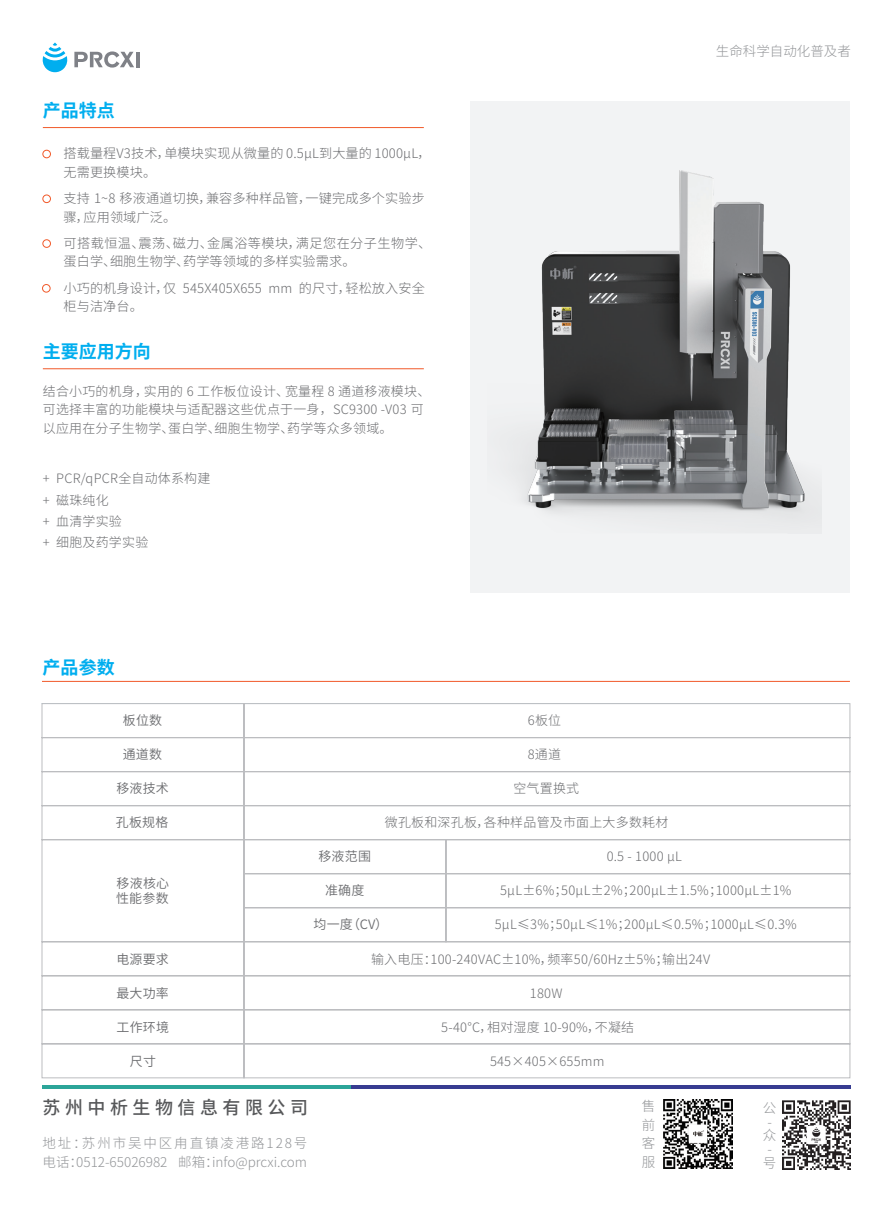
<style>
.page{position:relative;width:893px;height:1212px;background:#fff}
.page>*{position:absolute;margin:0;border:0;box-sizing:border-box;transform-origin:0 0}
.t1{font:700 18px "Source Han Sans CN";color:#00aeef}
.t2{font:500 18px "Source Han Sans CN";letter-spacing:.25em;color:#57585a}
.t3{font:300 13.5px/18.6px "Source Han Sans CN";color:#939598}
.t4{font:300 13.2px/18.8px "Source Han Sans CN";letter-spacing:.01em;color:#6c6d70}
.t5{font:300 13.2px/18.8px "Source Han Sans CN";letter-spacing:.035em;color:#6c6d70}
.t6{font:300 12.9px/21.5px "Source Han Sans CN";letter-spacing:.02em;color:#6c6d70}
.t7{font:12.9px/14.4px "Source Han Sans CN";letter-spacing:.02em;color:#6c6d70}
</style>
<div class="page">
<div style="left:470px;top:101px;width:380px;height:492px;background:#f2f3f4"></div>
<svg style="left:42px;top:43px;width:26px;height:30px"></svg>
<hr style="left:136px;top:52px;width:3px;height:15px;background:#7f8187">
<svg style="left:74px;top:51px;width:60px;height:17px"></svg>
<div style="left:43px;top:150px;width:8px;height:8px;border:1px solid #f15929;border-radius:50%"></div>
<div style="left:43px;top:195px;width:8px;height:8px;border:1px solid #f15929;border-radius:50%"></div>
<div style="left:43px;top:240px;width:8px;height:8px;border:1px solid #f15929;border-radius:50%"></div>
<div style="left:42px;top:284px;width:8px;height:8px;border:1px solid #f15929;border-radius:50%"></div>
<hr style="left:43px;top:127px;width:381px;height:1px;background:#f15929">
<hr style="left:43px;top:368px;width:381px;height:1px;background:#f15929">
<hr style="left:42px;top:681px;width:808px;height:1px;background:#f15929">
<hr style="left:43px;top:1085px;width:308px;height:4px;background:#2ca599">
<hr style="left:351px;top:1085px;width:499px;height:4px;background:#373c91">
<img style="left:782px;top:1101px;width:68px;height:68px">
<img style="left:663px;top:1099px;width:70px;height:69px">
<img style="left:518px;top:170px;width:304px;height:352px">
<svg style="left:42px;top:703px;width:808px;height:375px"></svg>
<h1 class="t1" style="left:43px;top:101px;width:74px">产品特点</h1>
<p class="t4" style="left:63px;top:144px;width:369px">搭载量程V3技术，单模块实现从微量的 0.5μL到大量的 1000μL，无需更换模块。</p>
<p class="t4" style="left:63px;top:188px;width:363px">支持 1~8 移液通道切换，兼容多种样品管，一键完成多个实验步骤，应用领域广泛。</p>
<p class="t5" style="left:63px;top:233px;width:369px">可搭载恒温、震荡、磁力、金属浴等模块，满足您在分子生物学、蛋白学、细胞生物学、药学等领域的多样实验需求。</p>
<p class="t4" style="left:63px;top:278px;width:363px">小巧的机身设计，仅 545X405X655 mm 的尺寸，轻松放入安全柜与洁净台。</p>
<h1 class="t1" style="left:43px;top:343px;width:110px">主要应用方向</h1>
<p class="t6" style="left:43px;top:382px;width:389px;line-height:18.5px">结合小巧的机身，实用的 6 工作板位设计、宽量程 8 通道移液模块、可选择丰富的功能模块与适配器这些优点于一身，SC9300 -V03 可以应用在分子生物学、蛋白学、细胞生物学、药学等众多领域。</p>
<p class="t6" style="left:43px;top:467px;width:169px">+ PCR/qPCR全自动体系构建+ 磁珠纯化<br>+ 血清学实验<br>+ 细胞及药学实验</p>
<h1 class="t1" style="left:43px;top:658px;width:73px">产品参数</h1>
<p class="t7" style="left:123px;top:713px;width:41px">板位数</p>
<p class="t6" style="left:528px;top:710px;width:35px">6板位</p>
<p class="t7" style="left:123px;top:747px;width:41px">通道数</p>
<p class="t6" style="left:528px;top:744px;width:35px">8通道</p>
<p class="t7" style="left:116px;top:781px;width:54px">移液技术</p>
<p class="t6" style="left:513px;top:778px;width:67px">空气置换式</p>
<p class="t7" style="left:116px;top:815px;width:54px">孔板规格</p>
<p class="t6" style="left:385px;top:812px;width:285px">微孔板和深孔板，各种样品管及市面上大多数耗材</p>
<p class="t3" style="left:716px;top:42px;width:136px">生命科学自动化普及者</p>
<p class="t7" style="left:116px;top:876px;width:55px">移液核心性能参数</p>
<p class="t7" style="left:318px;top:849px;width:54px">移液范围</p>
<p class="t6" style="left:607px;top:846px;width:77px">0.5 - 1000 μL</p>
<p class="t7" style="left:325px;top:883px;width:41px">准确度</p>
<p class="t6" style="left:500px;top:880px;width:293px">5μL±6%；50μL±2%；200μL±1.5%；1000μL±1%</p>
<p class="t7" style="left:314px;top:917px;width:76px">均一度（CV）</p>
<p class="t6" style="left:495px;top:914px;width:303px">5μL≤3%；50μL≤1%；200μL≤0.5%；1000μL≤0.3%</p>
<p class="t7" style="left:116px;top:951px;width:54px">电源要求</p>
<p class="t6" style="left:371px;top:948px;width:340px">输入电压：100-240VAC±10%，频率50/60Hz±5%；输出24V</p>
<p class="t7" style="left:116px;top:985px;width:54px">最大功率</p>
<p class="t6" style="left:530px;top:982px;width:34px">180W</p>
<p class="t7" style="left:117px;top:1019px;width:54px">工作环境</p>
<p class="t6" style="left:441px;top:1016px;width:194px">5-40°C，相对湿度 10-90%，不凝结</p>
<p class="t7" style="left:130px;top:1053px;width:28px">尺寸</p>
<p class="t6" style="left:490px;top:1050px;width:116px">545×405×655mm</p>
<h1 class="t2" style="left:43px;top:1098px;width:267px">苏州中析生物信息有限公司</h1>
<p class="t3" style="left:43px;top:1133px;width:266px;line-height:19.4px">地址：苏州市吴中区甪直镇凌港路128号电话：0512-65026982 邮箱：info@prcxi.com</p>
<p class="t3" style="left:642px;top:1096px;width:14px;text-align:justify">售前客服</p>
<p class="t3" style="left:763px;top:1094px;width:14px;line-height:27.6px">公众</p>
<p class="t3" style="left:763px;top:1142px;width:14px;line-height:13.8px;text-align:center">-号</p>
</div>
